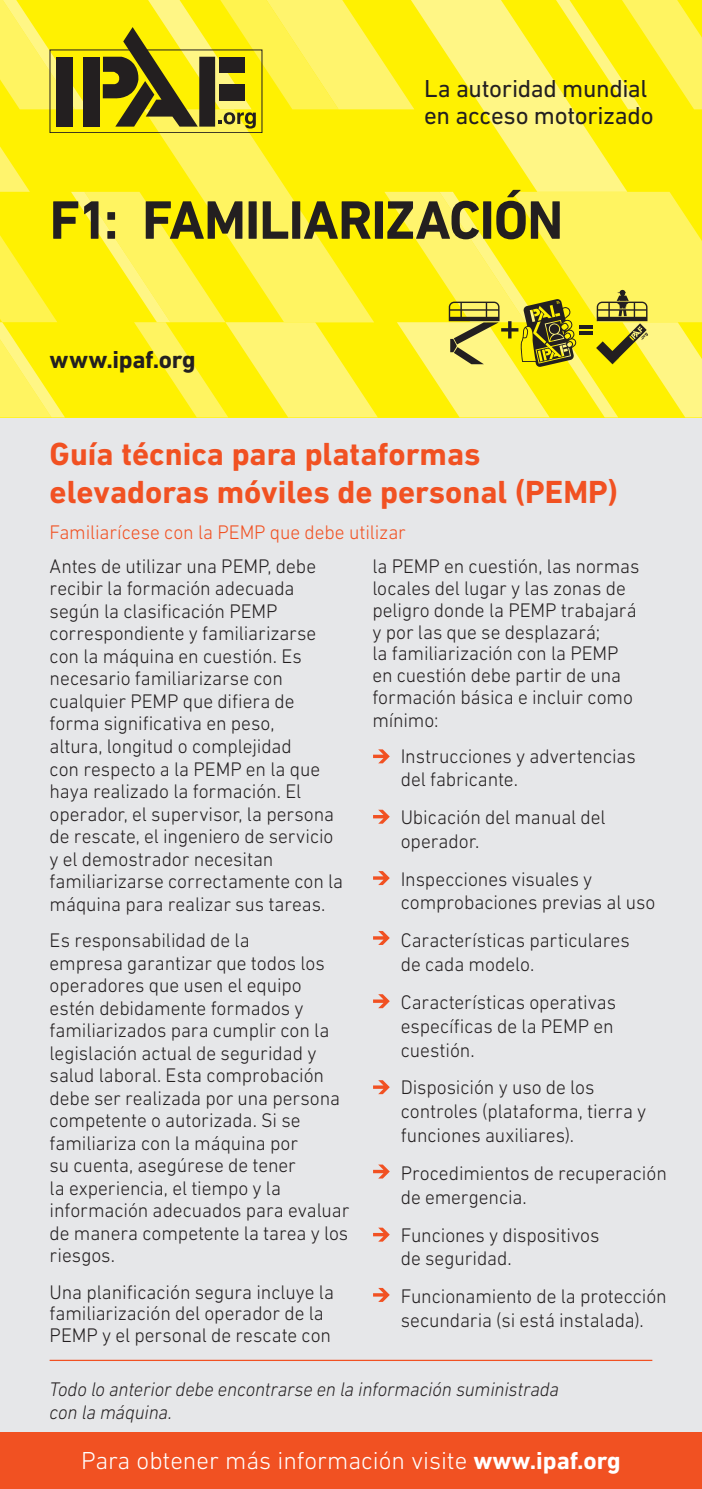
<style>
.page{position:relative;width:702px;height:1489px;background:#fff}
.page>*{position:absolute;margin:0;border:0;box-sizing:border-box;transform-origin:0 0}
.t1{font:700 55px "DIN Next LT Pro";letter-spacing:-.02em;color:#231f20}
.t2{font:700 32.5px/37.5px "DIN Next LT Pro";color:#f15122}
.t3{font:300 25px "DIN Next LT Pro";color:#fff}
.t4{font:25px/27.5px "DIN Next LT Pro";letter-spacing:-.015em;color:#231f20}
.t5{font:700 25px "DIN Next LT Pro";letter-spacing:-.01em;color:#231f20}
.t6{font:300 20px/22.5px "DIN Next LT Pro";letter-spacing:-.005em;color:#231f20}
.t7{font:italic 300 20px/22.5px "DIN Next LT Pro";letter-spacing:-.01em;color:#231f20}
.t8{font:300 20px "DIN Next LT Pro";letter-spacing:-.005em;color:#f15122}
.s1{font-weight:700}
</style>
<div class="page">
<div style="left:0;top:417px;width:702px;height:1015px;background:#e6e7e9"></div>
<div style="left:0;top:1432px;width:702px;height:56px;background:#f15122"></div>
<hr style="left:50px;top:1359px;width:602px;height:1px;background:#f15122">
<svg style="left:0;top:0;width:702px;height:417px;background:#f5e931"></svg>
<svg style="left:373px;top:749px;width:17px;height:14px"></svg>
<svg style="left:373px;top:809px;width:17px;height:14px"></svg>
<svg style="left:373px;top:871px;width:17px;height:14px"></svg>
<svg style="left:373px;top:931px;width:17px;height:13px"></svg>
<svg style="left:373px;top:994px;width:17px;height:14px"></svg>
<svg style="left:373px;top:1080px;width:17px;height:14px"></svg>
<svg style="left:373px;top:1164px;width:17px;height:14px"></svg>
<svg style="left:373px;top:1227px;width:17px;height:14px"></svg>
<svg style="left:373px;top:1287px;width:17px;height:14px"></svg>
<p class="t4" style="left:424px;top:74px;width:231px">La autoridad mundial en acceso motorizado</p>
<h1 class="t1" style="left:50px;top:188px;width:515px">F1: FAMILIARIZACIÓN</h1>
<p class="t5" style="left:50px;top:344px;width:148px">www.ipaf.org</p>
<h2 class="t2" style="left:50px;top:435px;width:569px">Guía técnica para plataformas elevadoras móviles de personal (PEMP)</h2>
<p class="t8" style="left:50px;top:520px;width:358px">Familiarícese con la PEMP que debe utilizar</p>
<p class="t6" style="left:50px;top:554px;width:295px">Antes de utilizar una PEMP, debe recibir la formación adecuada según la clasificación PEMP correspondiente y familiarizarse con la máquina en cuestión. Es necesario familiarizarse con cualquier PEMP que difiera de forma significativa en peso,<br>altura, longitud o complejidad<br>con respecto a la PEMP en la que haya realizado la formación. El operador, el supervisor, la persona de rescate, el ingeniero de servicio y el demostrador necesitan familiarizarse correctamente con la máquina para realizar sus tareas.</p>
<p class="t6" style="left:50px;top:929px;width:301px">Es responsabilidad de la<br>empresa garantizar que todos los operadores que usen el equipo estén debidamente formados y familiarizados para cumplir con la legislación actual de seguridad y salud laboral. Esta comprobación debe ser realizada por una persona competente o autorizada. Si se familiariza con la máquina por<br>su cuenta, asegúrese de tener<br>la experiencia, el tiempo y la información adecuados para evaluar de manera competente la tarea y los riesgos.</p>
<p class="t6" style="left:50px;top:1280px;width:286px">Una planificación segura incluye la familiarización del operador de la<br>PEMP y el personal de rescate con</p>
<p class="t6" style="left:372px;top:555px;width:268px">la PEMP en cuestión, las normas locales del lugar y las zonas de peligro donde la PEMP trabajará y por las que se desplazará;<br>la familiarización con la PEMP en cuestión debe partir de una formación básica e incluir como mínimo:</p>
<p class="t6" style="left:400px;top:745px;width:236px">Instrucciones y advertencias del fabricante.</p>
<p class="t6" style="left:400px;top:805px;width:206px;line-height:23.8px">Ubicación del manual del operador.</p>
<p class="t6" style="left:400px;top:866px;width:256px;line-height:23.8px">Inspecciones visuales y comprobaciones previas al uso</p>
<p class="t6" style="left:400px;top:928px;width:230px;line-height:23.8px">Características particulares de cada modelo.</p>
<p class="t6" style="left:400px;top:990px;width:217px;line-height:23.8px">Características operativas específicas de la PEMP en cuestión.</p>
<p class="t6" style="left:400px;top:1075px;width:247px;line-height:23.8px">Disposición y uso de los controles (plataforma, tierra y funciones auxiliares).</p>
<p class="t6" style="left:400px;top:1160px;width:268px;line-height:23.8px">Procedimientos de recuperación de emergencia.</p>
<p class="t6" style="left:400px;top:1222px;width:200px;line-height:23.8px">Funciones y dispositivos de seguridad.</p>
<p class="t6" style="left:400px;top:1284px;width:267px;line-height:23.8px">Funcionamiento de la protección secundaria (si está instalada).</p>
<p class="t7" style="left:50px;top:1377px;width:511px">Todo lo anterior debe encontrarse en la información suministrada con la máquina.</p>
<p class="t3" style="left:81px;top:1445px;width:541px">Para obtener más información visite <span class="s1">www.ipaf.org</span></p>
</div>
